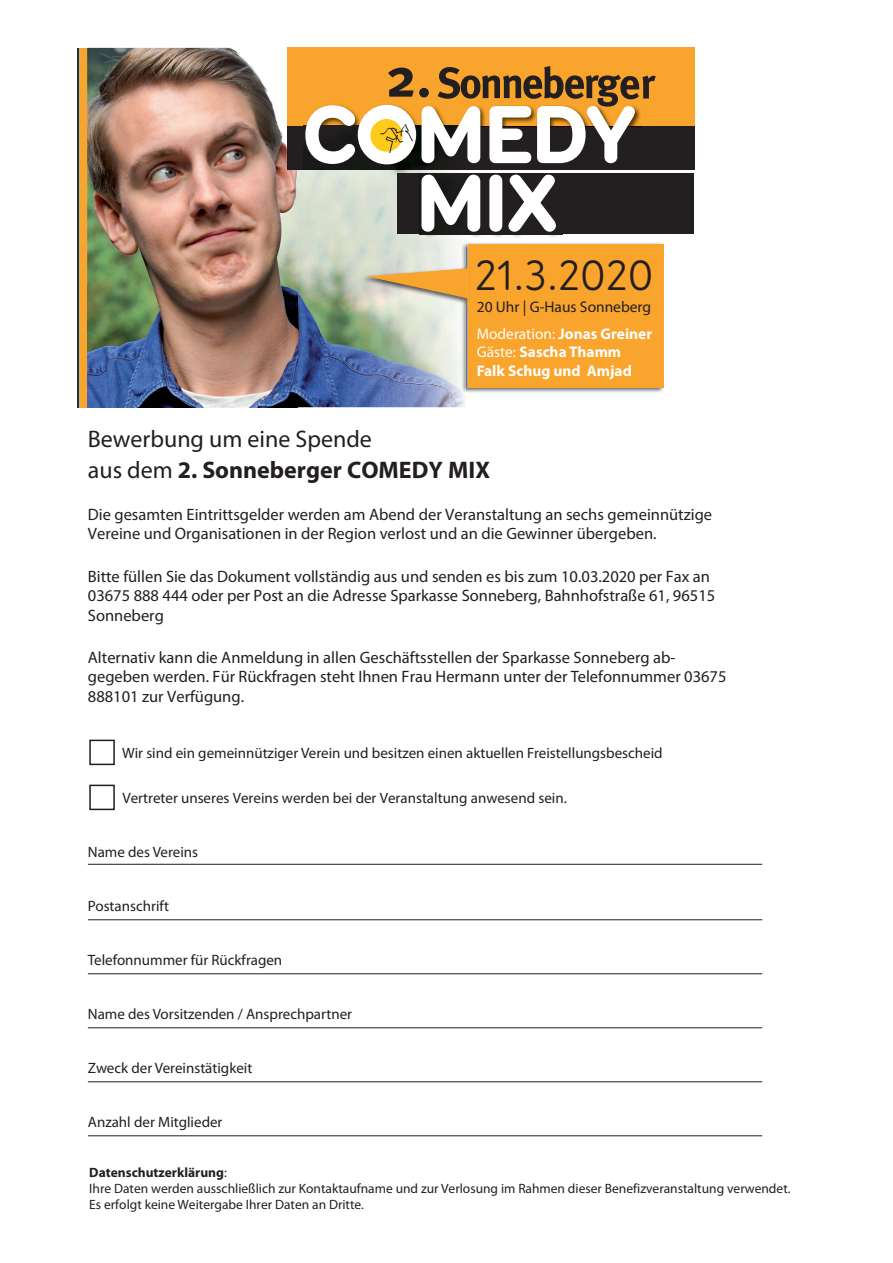
<style>
.page{position:relative;width:893px;height:1263px;background:#fff}
.page>*{position:absolute;margin:0;border:0;box-sizing:border-box;transform-origin:0 0}
.t1{font:900 82.65px/68.6px "Booster Next FY";letter-spacing:-.03em;color:#fff;text-align:center}
.t2{font:700 55.05px "Meta";color:#231f20}
.t3{font:42.6px "Booster Next FY";color:#231f20}
.t4{font:24px/31.3px "Myriad Pro";color:#231f20}
.t5{font:16.5px/19.8px "Myriad Pro";color:#231f20}
.t6{font:15.45px/26.7px "Myriad Pro";color:#231f20}
.t7{font:700 15.45px/18.5px "Myriad Pro";color:#fff}
.t8{font:15px "Myriad Pro";color:#231f20}
.t9{font:13.5px/16.2px "Myriad Pro";color:#231f20}
.s1{color:#fff}
.s2{font-weight:700;color:#fff}
.s3{font-weight:400}
.s4{font-weight:700}
</style>
<div class="page">
<hr style="left:88px;top:864px;width:674px;height:1px;background:#231f20">
<hr style="left:88px;top:919px;width:674px;height:1px;background:#231f20">
<hr style="left:88px;top:973px;width:674px;height:1px;background:#231f20">
<hr style="left:88px;top:1027px;width:674px;height:1px;background:#231f20">
<hr style="left:88px;top:1081px;width:674px;height:1px;background:#231f20">
<hr style="left:88px;top:1135px;width:674px;height:1px;background:#231f20">
<hr style="left:77px;top:48px;width:2px;height:359px;background:#003869">
<div style="left:79px;top:48px;width:8px;height:359px;background:#f9a42d"></div>
<img style="left:87px;top:48px;width:210px;height:359px">
<img style="left:297px;top:170px;width:168px;height:237px">
<div style="left:287px;top:48px;width:407px;height:78px;background:#f9a42c"></div>
<div style="left:287px;top:126px;width:407px;height:44px;background:#231f20"></div>
<div style="left:397px;top:173px;width:297px;height:61px;background:#231f20"></div>
<img style="left:304px;top:104px;width:337px;height:67px">
<img style="left:304px;top:126px;width:337px;height:1px">
<div style="left:358px;top:105px;width:58px;height:59px;background:#fff;border-radius:50%"></div>
<div style="left:370px;top:119px;width:32px;height:33px;background:#fecb1b;border-radius:50%"></div>
<svg style="left:380px;top:124px;width:33px;height:29px"></svg>
<img style="left:420px;top:234px;width:142px;height:4px">
<svg style="left:438px;top:66px;width:218px;height:41px"></svg>
<img style="left:461px;top:242px;width:203px;height:152px">
<div style="left:468px;top:244px;width:195px;height:144px;background:#f9a42c"></div>
<img style="left:360px;top:266px;width:109px;height:38px">
<svg style="left:367px;top:268px;width:102px;height:31px;background:#dfb576"></svg>
<div style="left:89px;top:785px;width:26px;height:25px;border:2px solid #231f20"></div>
<div style="left:89px;top:740px;width:26px;height:25px;border:2px solid #231f20"></div>
<h2 class="t2" style="left:386px;top:45px;width:47px">2.</h2>
<h1 class="t1" style="left:302px;top:101px;width:337px">COMEDY<br>MIX</h1>
<h3 class="t3" style="left:475px;top:249px;width:180px">21.3.2020</h3>
<p class="t6" style="left:477px;top:293px;width:177px">20 Uhr | G-Haus Sonneberg<br><span class="s1">Moderation:</span> <span class="s2">Jonas Greiner</span></p>
<p class="t7" style="left:477px;top:342px;width:157px"><span class="s3">Gäste:</span> Sascha Thamm<br>Falk Schug und Amjad</p>
<h3 class="t4" style="left:88px;top:423px;width:404px">Bewerbung um eine Spende<br>aus dem <span class="s4">2. Sonneberger Comedy mix</span></h3>
<p class="t5" style="left:88px;top:504px;width:626px">Die gesamten Eintrittsgelder werden am Abend der Veranstaltung an sechs gemeinnützige<br>Vereine und Organisationen in der Region verlost und an die Gewinner übergeben.</p>
<p class="t5" style="left:88px;top:566px;width:629px">Bitte füllen Sie das Dokument vollständig aus und senden es bis zum 10.03.2020 per Fax an<br>03675 888 444 oder per Post an die Adresse Sparkasse Sonneberg, Bahnhofstraße 61, 96515<br>Sonneberg</p>
<p class="t5" style="left:88px;top:647px;width:640px">Alternativ kann die Anmeldung in allen Geschäftsstellen der Sparkasse Sonneberg ab&shy;gegeben werden. Für Rückfragen steht Ihnen Frau Hermann unter der Telefonnummer 03675<br>888101 zur Verfügung.</p>
<p class="t8" style="left:122px;top:744px;width:542px">Wir sind ein gemeinnütziger Verein und besitzen einen aktuellen Freistellungsbescheid</p>
<p class="t8" style="left:122px;top:789px;width:446px">Vertreter unseres Vereins werden bei der Veranstaltung anwesend sein.</p>
<p class="t8" style="left:88px;top:843px;width:112px">Name des Vereins</p>
<p class="t8" style="left:88px;top:897px;width:83px">Postanschrift</p>
<p class="t8" style="left:88px;top:951px;width:196px">Telefonnummer für Rückfragen</p>
<p class="t8" style="left:88px;top:1005px;width:266px">Name des Vorsitzenden / Ansprechpartner</p>
<p class="t8" style="left:88px;top:1059px;width:166px">Zweck der Vereinstätigkeit</p>
<p class="t8" style="left:88px;top:1113px;width:136px">Anzahl der Mitglieder</p>
<p class="t9" style="left:89px;top:1164px;width:703px"><span class="s4">datenschutzerklärung</span>:<br>Ihre Daten werden ausschließlich zur Kontaktaufname und zur Verlosung im Rahmen dieser Benefizveranstaltung verwendet.<br>Es erfolgt keine Weitergabe Ihrer Daten an Dritte.</p>
</div>
